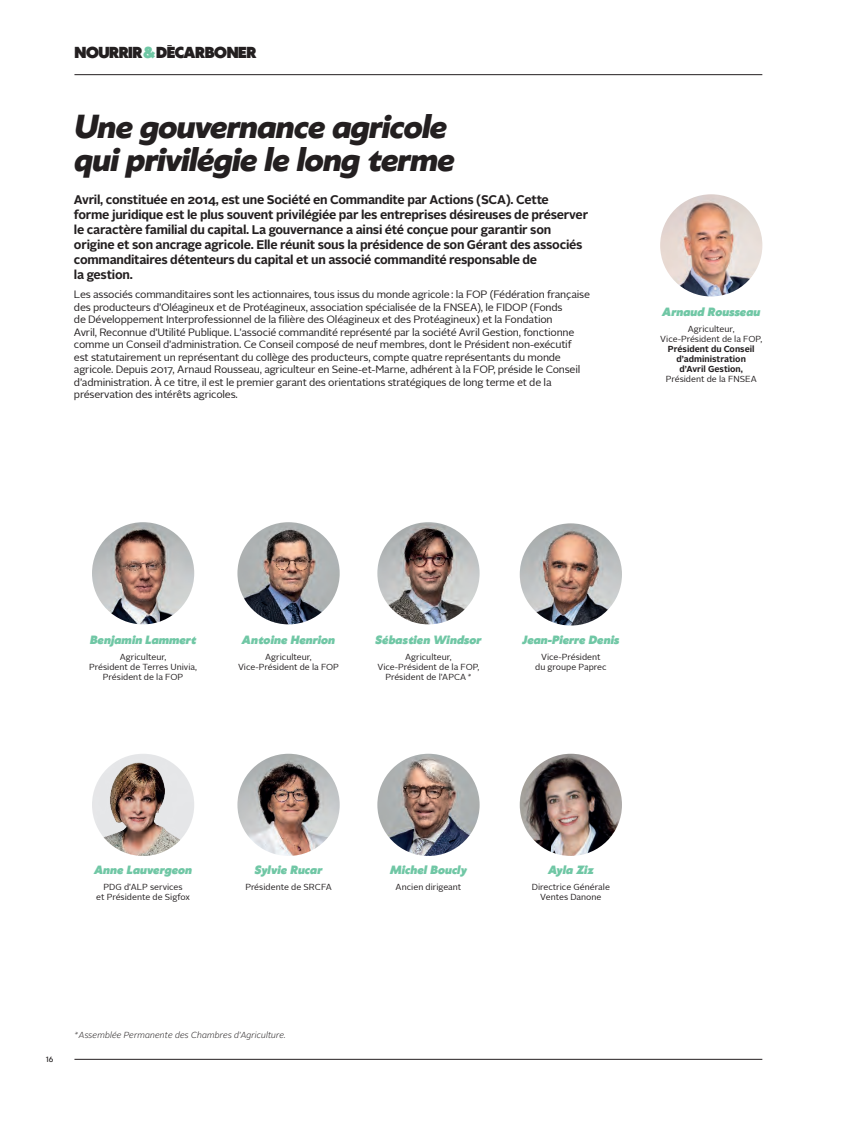
<style>
.page{position:relative;width:851px;height:1134px;background:#fff}
.page>*{position:absolute;margin:0;border:0;box-sizing:border-box;transform-origin:0 0}
.t1{font:italic 800 31.25px/33.8px "Wmcxyk Klein";letter-spacing:-.02em;color:#231f20}
.t2{font:900 14.88px "Klhhrb Klein";letter-spacing:-.03em;color:#231f20}
.t3{font:700 12.5px/15px "Mrwppt Alright Sans";letter-spacing:-.02em;color:#231f20}
.t4{font:italic 900 11.25px "Dmvfqj Klein";letter-spacing:.01em;color:#70c7a5}
.t5{font:10.62px/12.5px "Pgbxbp Alright Sans";letter-spacing:-.02em;color:#231f20}
.t6{font:8.75px/10px "Pgbxbp Alright Sans";color:#231f20;text-align:center}
.t7{font:8.75px/10px "Tcthjt Alright Sans";color:#231f20;text-align:center}
.t8{font:italic 300 8.75px "Phvhyg Alright Sans";color:#231f20}
.t9{font:500 7.12px "Knngvc Klein";color:#231f20}
.s1{color:#70c7a5}
.s2{font-family:"Rrvhbq Alright Sans"}
.s3{font-family:"Tcthjt Alright Sans"}
.s4{font-family:"Rrvhbq Alright Sans";font-weight:700}
.s5{font-family:"Mrwppt Alright Sans";font-weight:700}
.s6{font-family:"Pgbxbp Alright Sans"}
</style>
<div class="page">
<hr style="left:74px;top:1059px;width:688px;height:1px;background:#231f20">
<hr style="left:74px;top:74px;width:688px;height:1px;background:#231f20">
<img style="left:660px;top:194px;width:102px;height:102px;border-radius:51px">
<img style="left:519px;top:523px;width:103px;height:102px;border-radius:51px">
<img style="left:92px;top:522px;width:102px;height:102px;border-radius:51px">
<img style="left:92px;top:755px;width:102px;height:101px">
<img style="left:237px;top:522px;width:102px;height:102px;border-radius:51px">
<img style="left:237px;top:754px;width:102px;height:102px;border-radius:51px">
<img style="left:377px;top:522px;width:102px;height:102px;border-radius:51px">
<img style="left:377px;top:754px;width:102px;height:102px;border-radius:51px">
<img style="left:519px;top:754px;width:103px;height:102px;border-radius:51px">
<h2 class="t2" style="left:74px;top:41px;width:183px">NOURRIR <span class="s1">&amp;</span> DECARBONER</h2>
<h3 class="t1" style="left:74px;top:107px;width:382px">Une gouvernance agricole qui privilégie le long terme</h3>
<p class="t3" style="left:74px;top:192px;width:515px">Avril, constituée en 2014, est une Société en Commandite par Actions (SCA). Cette<br>forme juridique est le plus souvent privilégiée par les entreprises désireuses de préserver le caractère familial du capital. La gouvernance a ainsi été conçue pour garantir son <span class="s2">origine et son ancrage agricole. Elle réunit sous la présidence de son Gérant des associés commanditaires détenteurs du capital et un associé commandité responsable de<br>la gestion.</span></p>
<p class="t5" style="left:74px;top:289px;width:517px">Les associés commanditaires sont les actionnaires, tous issus du monde agricole : la FOP (Fédération française des producteurs d’Oléagineux et de Protéagineux, association spécialisée de la FNSEA), le FIDOP (Fonds<br>de Développement Interprofessionnel de la filière des Oléagineux et des Protéagineux) et la Fondation<br>Avril, Reconnue d’Utilité Publique. L’associé commandité représenté par la société Avril Gestion, fonctionne comme un Conseil d’administration. Ce Conseil composé de neuf membres, dont le Président non-exécutif<br>est statutairement un représentant du collège des producteurs, compte quatre représentants du monde agricole. Depuis 2017, Arnaud Rousseau, agriculteur en Seine-et-Marne, adhérent à la FOP, préside le Conseil d’administration. À ce titre, il est le premier garant des orientations stratégiques de long terme et de la <span class="s3">préservation des intérêts agricoles.</span></p>
<p class="t4" style="left:662px;top:304px;width:100px">Arnaud Rousseau</p>
<p class="t6" style="left:660px;top:324px;width:103px">Agriculteur,<br>Vice-Président de la FOP,<br><span class="s4">Président du Conseil d’administration<br></span><span class="s5">d’Avril Gestion,<br></span><span class="s3">Président de la FNSEA</span></p>
<p class="t4" style="left:90px;top:632px;width:108px">Benjamin Lammert</p>
<p class="t4" style="left:522px;top:631px;width:98px">Jean-Pierre Denis</p>
<p class="t4" style="left:375px;top:632px;width:107px">Sébastien Windsor</p>
<p class="t4" style="left:242px;top:632px;width:95px">Antoine Henrion</p>
<p class="t6" style="left:89px;top:652px;width:109px">Agriculteur,<br>Président de Terres Univia,<br><span class="s3">Président de la FOP</span></p>
<p class="t7" style="left:238px;top:652px;width:102px"><span class="s6">Agriculteur,<br></span>Vice-Président de la FOP</p>
<p class="t6" style="left:377px;top:652px;width:103px">Agriculteur,<br>Vice-Président de la FOP,<br>Président de l’APCA *</p>
<p class="t7" style="left:535px;top:652px;width:73px">Vice-Président du groupe Paprec</p>
<p class="t4" style="left:94px;top:862px;width:100px">Anne Lauvergeon</p>
<p class="t7" style="left:96px;top:882px;width:95px">PDG d’ALP services<br>et Présidente de Sigfox</p>
<p class="t4" style="left:255px;top:862px;width:69px">Sylvie Rucar</p>
<p class="t7" style="left:245px;top:882px;width:88px">Présidente de SRCFA</p>
<p class="t9" style="left:46px;top:1054px;width:9px">16</p>
<p class="t8" style="left:74px;top:1029px;width:213px">* Assemblée Permanente des Chambres d'Agriculture.</p>
<p class="t4" style="left:390px;top:862px;width:78px">Michel Boucly</p>
<p class="t4" style="left:548px;top:862px;width:47px">Ayla Ziz</p>
<p class="t7" style="left:395px;top:882px;width:67px">Ancien dirigeant</p>
<p class="t7" style="left:531px;top:882px;width:80px">Directrice Générale<br>Ventes Danone</p>
</div>
